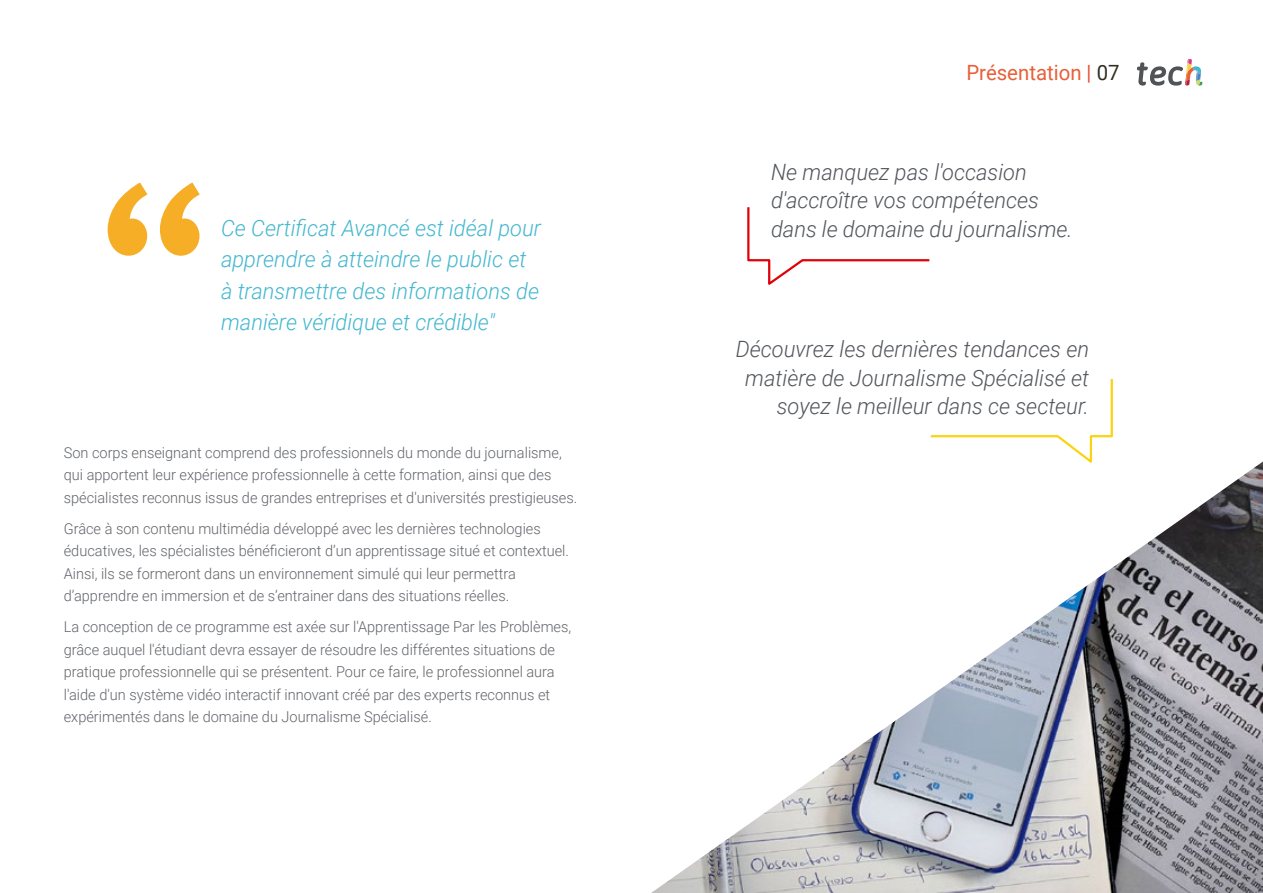
<style>
.page{position:relative;width:1263px;height:893px;background:#fff}
.page>*{position:absolute;margin:0;border:0;box-sizing:border-box;transform-origin:0 0}
.t1{font:italic 300 22.5px/28.5px "Roboto";color:#52555b;text-align:right}
.t2{font:italic 300 22.5px/31.5px "Roboto";color:#43b7cf}
.t3{font:21px "Roboto";color:#e7603a}
.t4{font:300 15px/22.5px "Roboto";color:#61646a}
.s1{color:#e94d36}
.s2{color:#312e20}
</style>
<div class="page">
<svg style="left:108px;top:182px;width:92px;height:74px"></svg>
<img style="left:651px;top:461px;width:612px;height:432px">
<svg style="left:928px;top:378px;width:186px;height:88px"></svg>
<svg style="left:747px;top:207px;width:183px;height:78px"></svg>
<svg style="left:1137px;top:59px;width:65px;height:27px"></svg>
<h1 class="t2" style="left:221px;top:211px;width:322px">Ce Certificat Avancé est idéal pour apprendre à atteindre le public et à transmettre des informations de manière véridique et crédible"</h1>
<p class="t4" style="left:64px;top:441px;width:515px">Son corps enseignant comprend des professionnels du monde du journalisme, qui apportent leur expérience professionnelle à cette formation, ainsi que des spécialistes reconnus issus de grandes entreprises et d'universités prestigieuses.</p>
<p class="t4" style="left:64px;top:517px;width:507px">Grâce à son contenu multimédia développé avec les dernières technologies éducatives, les spécialistes bénéficieront d’un apprentissage situé et contextuel.<br>Ainsi, ils se formeront dans un environnement simulé qui leur permettra d’apprendre en immersion et de s’entrainer dans des situations réelles.</p>
<p class="t4" style="left:64px;top:615px;width:509px">La conception de ce programme est axée sur l'Apprentissage Par les Problèmes, grâce auquel l'étudiant devra essayer de résoudre les différentes situations de pratique professionnelle qui se présentent. Pour ce faire, le professionnel aura l'aide d'un système vidéo interactif innovant créé par des experts reconnus et expérimentés dans le domaine du Journalisme Spécialisé.</p>
<h2 class="t3" style="left:966px;top:57px;width:155px">Présentation <span class="s1">|</span> <span class="s2">07</span></h2>
<h1 class="t1" style="left:771px;top:157px;width:303px;text-align:left">Ne manquez pas l'occasion d'accroître vos compétences dans le domaine du journalisme.</h1>
<h1 class="t1" style="left:736px;top:334px;width:355px">Découvrez les dernières tendances en matière de Journalisme Spécialisé et soyez le meilleur dans ce secteur.</h1>
</div>
